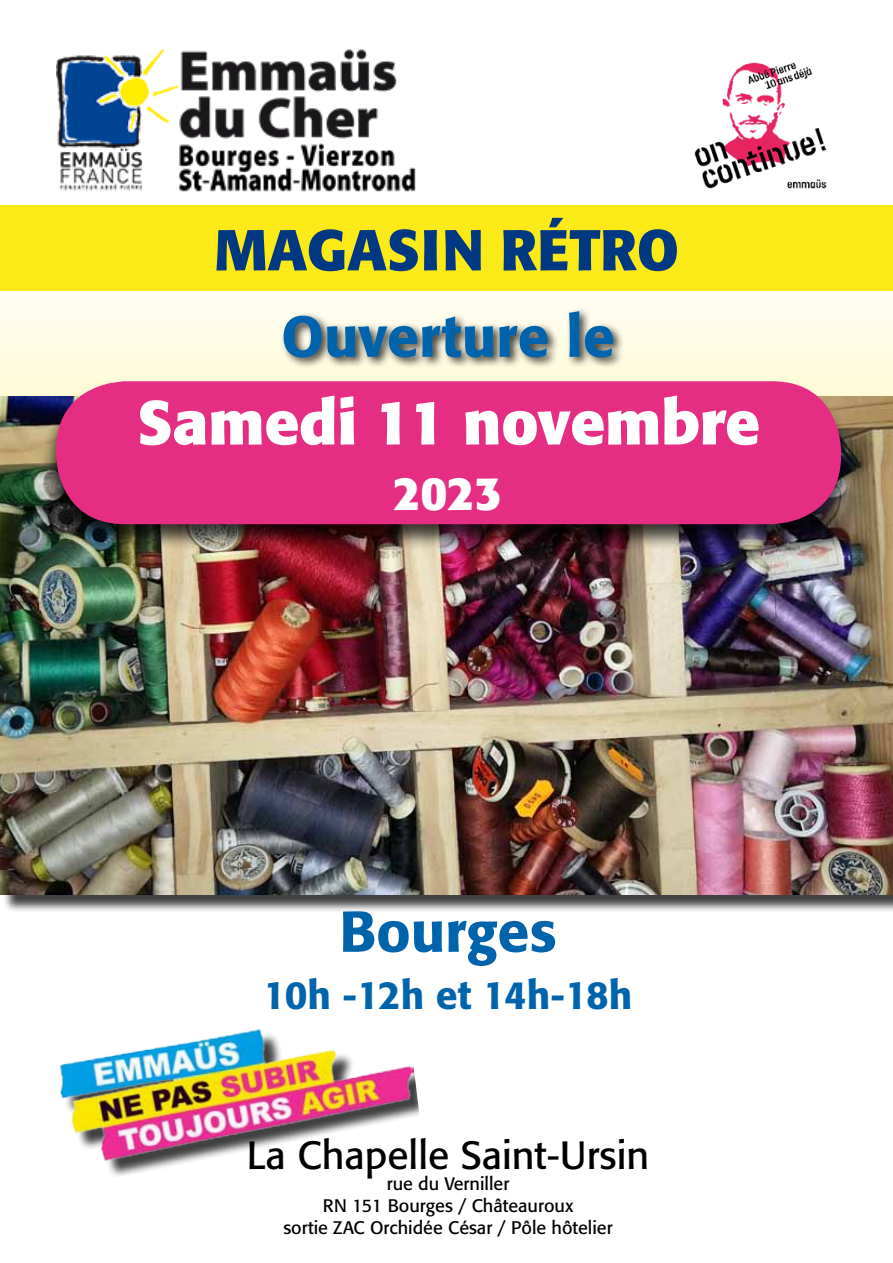
<style>
.page{position:relative;width:893px;height:1263px;background:#fff}
.page>*{position:absolute;margin:0;border:0;box-sizing:border-box;transform-origin:0 0}
.t1{font:700 61.35px "Formata";color:#fff}
.t2{font:500 57px "Formata";color:#0064ad}
.t3{font:700 57px "Formata";color:#003882}
.t4{font:700 46.35px "Formata";color:#fff}
.t5{font:39px "Formata";color:#000}
.t6{font:500 39px "Formata";color:#0064ad}
.t7{font:18px/21.6px "Formata";color:#000;text-align:center}
</style>
<div class="page">
<img style="left:60px;top:1029px;width:359px;height:140px">
<img style="left:56px;top:48px;width:360px;height:144px">
<img style="left:694px;top:62px;width:133px;height:127px">
<svg style="left:0;top:290px;width:893px;height:106px"></svg>
<div style="left:2px;top:398px;width:891px;height:515px;background:#000;opacity:.75"></div>
<img style="left:0;top:396px;width:893px;height:498px">
<div style="left:280px;top:307px;width:345px;height:62px;background:#000;opacity:.75"></div>
<div style="left:0;top:205px;width:893px;height:85px;background:#fcea18"></div>
<div style="left:40px;top:380px;width:813px;height:171px;background:#000;opacity:.75"></div>
<div style="left:56px;top:381px;width:785px;height:143px;background:#e52e83;border-radius:69px"></div>
<h2 class="t3" style="left:214px;top:214px;width:466px">magasin rétro</h2>
<h2 class="t2" style="left:281px;top:302px;width:335px">Ouverture le</h2>
<h1 class="t1" style="left:137px;top:384px;width:625px">Samedi 11 novembre</h1>
<h3 class="t4" style="left:393px;top:464px;width:110px">2023</h3>
<h2 class="t2" style="left:339px;top:897px;width:219px">Bourges</h2>
<h3 class="t6" style="left:264px;top:971px;width:370px">10h -12h et 14h-18h</h3>
<h3 class="t5" style="left:247px;top:1131px;width:404px">La Chapelle Saint-Ursin</h3>
<p class="t7" style="left:283px;top:1173px;width:331px">rue du Verniller<br>RN 151 Bourges / Châteauroux<br>sortie ZAC Orchidée César / Pôle hôtelier</p>
</div>
